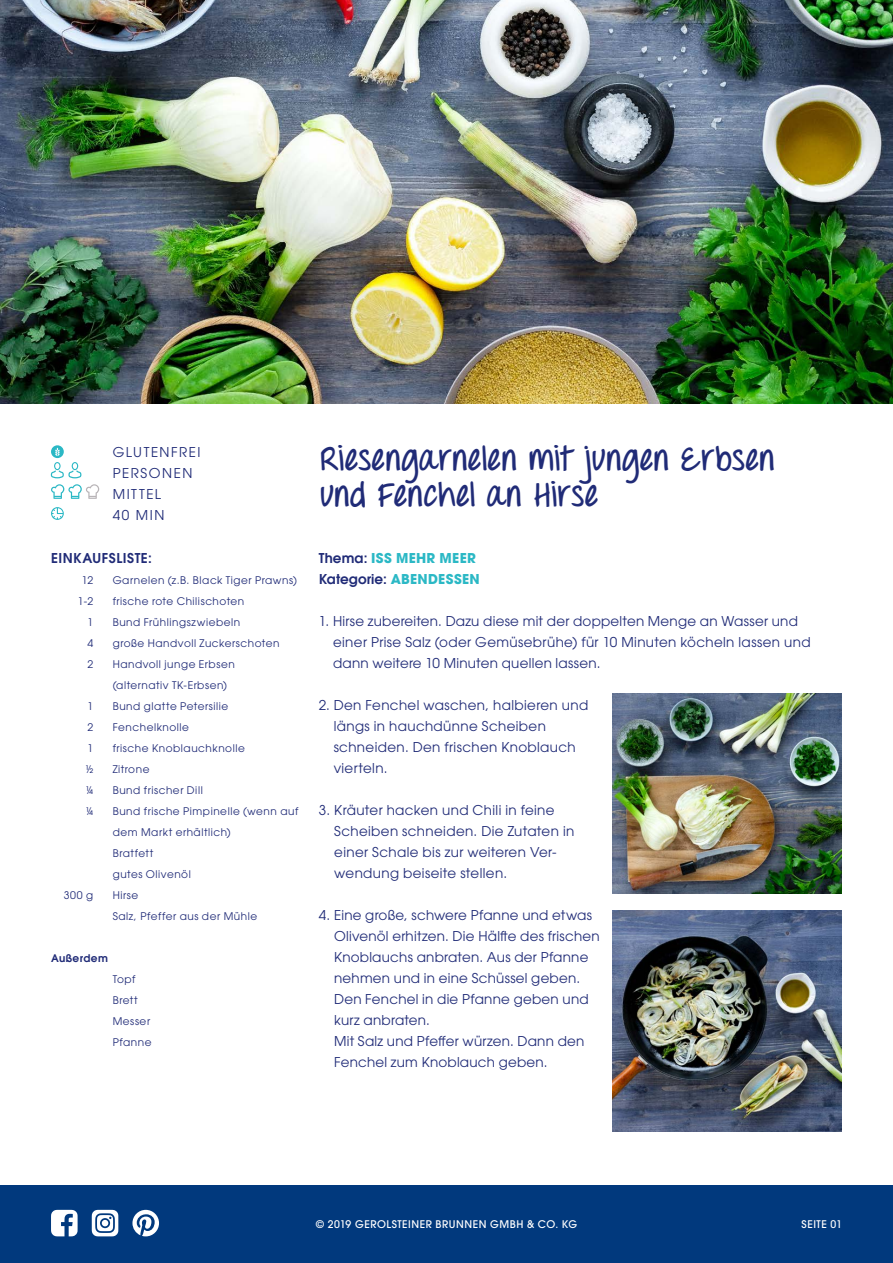
<style>
.page{position:relative;width:893px;height:1263px;background:#fff}
.page>*{position:absolute;margin:0;border:0;box-sizing:border-box;transform-origin:0 0}
.t1{font:700 33px/36px "Throw My Hands Upinthe Air";letter-spacing:.015em;color:#202b77}
.Absatzformat_1{font:13.5px/21px "ITC Avant Garde Std";letter-spacing:.025em;color:#202b77}
.Absatzformat_1-2{font:600 13.5px "ITC Avant Garde Std";letter-spacing:.01em;color:#202b77}
.Absatzformat_1-3{font:700 13.5px "ITC Avant Garde Std";letter-spacing:.025em;color:#2bb8c5}
.Absatzformat_1-4{font:600 13.5px "ITC Avant Garde Std";letter-spacing:.03em;color:#202b77}
.Absatzformat_1-5{font:13.5px "ITC Avant Garde Std";letter-spacing:.105em;color:#202b77}
.Absatzformat_1-6{font:13.5px "ITC Avant Garde Std";letter-spacing:.115em;color:#202b77}
.t2{font:10.5px/21px "ITC Avant Garde Std";letter-spacing:.05em;color:#202b77}
.t3{font:500 10.5px "ITC Avant Garde Std";letter-spacing:.05em;color:#fff}
.t4{font:600 10.5px "ITC Avant Garde Std";letter-spacing:.045em;color:#202b77}
.s1{font-weight:600;color:#202b77}
.s2{font-weight:700;color:#2bb8c5}
</style>
<div class="page">
<img style="left:0;top:0;width:893px;height:404px">
<div style="left:0;top:1185px;width:893px;height:78px;background:#01397d"></div>
<svg style="left:92px;top:1210px;width:26px;height:26px"></svg>
<svg style="left:51px;top:1210px;width:27px;height:26px"></svg>
<svg style="left:132px;top:1210px;width:27px;height:26px"></svg>
<svg style="left:51px;top:507px;width:13px;height:13px"></svg>
<svg style="left:51px;top:484px;width:48px;height:15px"></svg>
<svg style="left:51px;top:445px;width:31px;height:33px"></svg>
<img style="left:612px;top:693px;width:229px;height:200px">
<img style="left:612px;top:910px;width:230px;height:221px">
<p class="Absatzformat_1-5" style="left:113px;top:444px;width:89px">GLUTENFREI</p>
<p class="Absatzformat_1-6" style="left:113px;top:465px;width:81px">PERSONEN</p>
<p class="Absatzformat_1" style="left:113px;top:483px;width:50px">MITTEL</p>
<p class="Absatzformat_1" style="left:113px;top:504px;width:53px">40 MIN</p>
<p class="Absatzformat_1-4" style="left:51px;top:549px;width:102px">EINKAUFSLISTE:</p>
<p class="t2" style="left:82px;top:569px;width:13px">12</p>
<p class="t2" style="left:113px;top:569px;width:186px">Garnelen (z.B. Black Tiger Prawns)</p>
<p class="t2" style="left:78px;top:590px;width:17px">1-2</p>
<p class="t2" style="left:113px;top:590px;width:133px">frische rote Chilischoten</p>
<p class="t2" style="left:87px;top:611px;width:7px">1</p>
<p class="t2" style="left:113px;top:611px;width:129px">Bund Frühlingszwiebeln</p>
<p class="t2" style="left:87px;top:632px;width:7px">4</p>
<p class="t2" style="left:113px;top:632px;width:168px">große Handvoll Zuckerschoten</p>
<p class="t2" style="left:87px;top:653px;width:7px">2</p>
<p class="t2" style="left:113px;top:653px;width:124px">Handvoll junge Erbsen (alternativ TK-Erbsen)</p>
<p class="t2" style="left:87px;top:695px;width:7px">1</p>
<p class="t2" style="left:113px;top:695px;width:117px">Bund glatte Petersilie</p>
<p class="t2" style="left:87px;top:716px;width:7px">2</p>
<p class="t2" style="left:113px;top:716px;width:78px">Fenchelknolle</p>
<p class="t2" style="left:87px;top:737px;width:7px">1</p>
<p class="t2" style="left:113px;top:737px;width:134px">frische Knoblauchknolle</p>
<p class="t2" style="left:86px;top:758px;width:9px">½</p>
<p class="t2" style="left:113px;top:758px;width:38px">Zitrone</p>
<p class="t2" style="left:87px;top:779px;width:8px">¼</p>
<p class="t2" style="left:113px;top:779px;width:92px">Bund frischer Dill</p>
<p class="t2" style="left:87px;top:800px;width:8px">¼</p>
<p class="t2" style="left:113px;top:800px;width:187px">Bund frische Pimpinelle (wenn auf dem Markt erhältlich)</p>
<p class="t2" style="left:113px;top:842px;width:42px">Bratfett</p>
<p class="t2" style="left:113px;top:863px;width:80px">gutes Olivenöl</p>
<p class="t2" style="left:64px;top:884px;width:31px">300 g</p>
<p class="t2" style="left:113px;top:884px;width:27px">Hirse</p>
<p class="t2" style="left:113px;top:905px;width:146px">Salz, Pfeffer aus der Mühle</p>
<p class="t4" style="left:51px;top:951px;width:58px">Außerdem</p>
<p class="t2" style="left:113px;top:968px;width:24px">Topf</p>
<p class="t2" style="left:113px;top:989px;width:27px">Brett</p>
<p class="t2" style="left:113px;top:1010px;width:39px">Messer</p>
<p class="t2" style="left:113px;top:1031px;width:41px">Pfanne</p>
<p class="t1" style="left:320px;top:443px;width:456px">Riesengarnelen mit jungen Erbsen und Fenchel an Hirse</p>
<p class="Absatzformat_1-3" style="left:319px;top:549px;width:159px"><span class="s1">Thema:</span> ISS MEHR MEER</p>
<p class="Absatzformat_1-2" style="left:319px;top:570px;width:162px">Kategorie: <span class="s2">ABENDESSEN</span></p>
<p class="Absatzformat_1" style="left:333px;top:610px;width:479px;text-indent:-14px">1. Hirse zubereiten. Dazu diese mit der doppelten Menge an Wasser und einer Prise Salz (oder Gemüsebrühe) für 10 Minuten köcheln lassen und dann weitere 10 Minuten quellen lassen.</p>
<p class="Absatzformat_1" style="left:334px;top:694px;width:256px;text-indent:-15px">2. Den Fenchel waschen, halbieren und längs in hauchdünne Scheiben schneiden. Den frischen Knoblauch vierteln.</p>
<p class="Absatzformat_1" style="left:334px;top:799px;width:242px;text-indent:-15px">3. Kräuter hacken und Chili in feine Scheiben schneiden. Die Zutaten in einer Schale bis zur weiteren Ver&shy;wendung beiseite stellen.</p>
<p class="Absatzformat_1" style="left:334px;top:904px;width:267px;text-indent:-15px">4. Eine große, schwere Pfanne und etwas Olivenöl erhitzen. Die Hälfte des frischen Knoblauchs anbraten. Aus der Pfanne nehmen und in eine Schüssel geben.<br>Den Fenchel in die Pfanne geben und kurz anbraten.<br>Mit Salz und Pfeffer würzen. Dann den Fenchel zum Knoblauch geben.</p>
<p class="t3" style="left:316px;top:1217px;width:263px">© 2019 GEROLSTEINER BRUNNEN GMBH &amp; CO. KG</p>
<p class="t3" style="left:802px;top:1217px;width:42px">SEITE 01</p>
</div>
